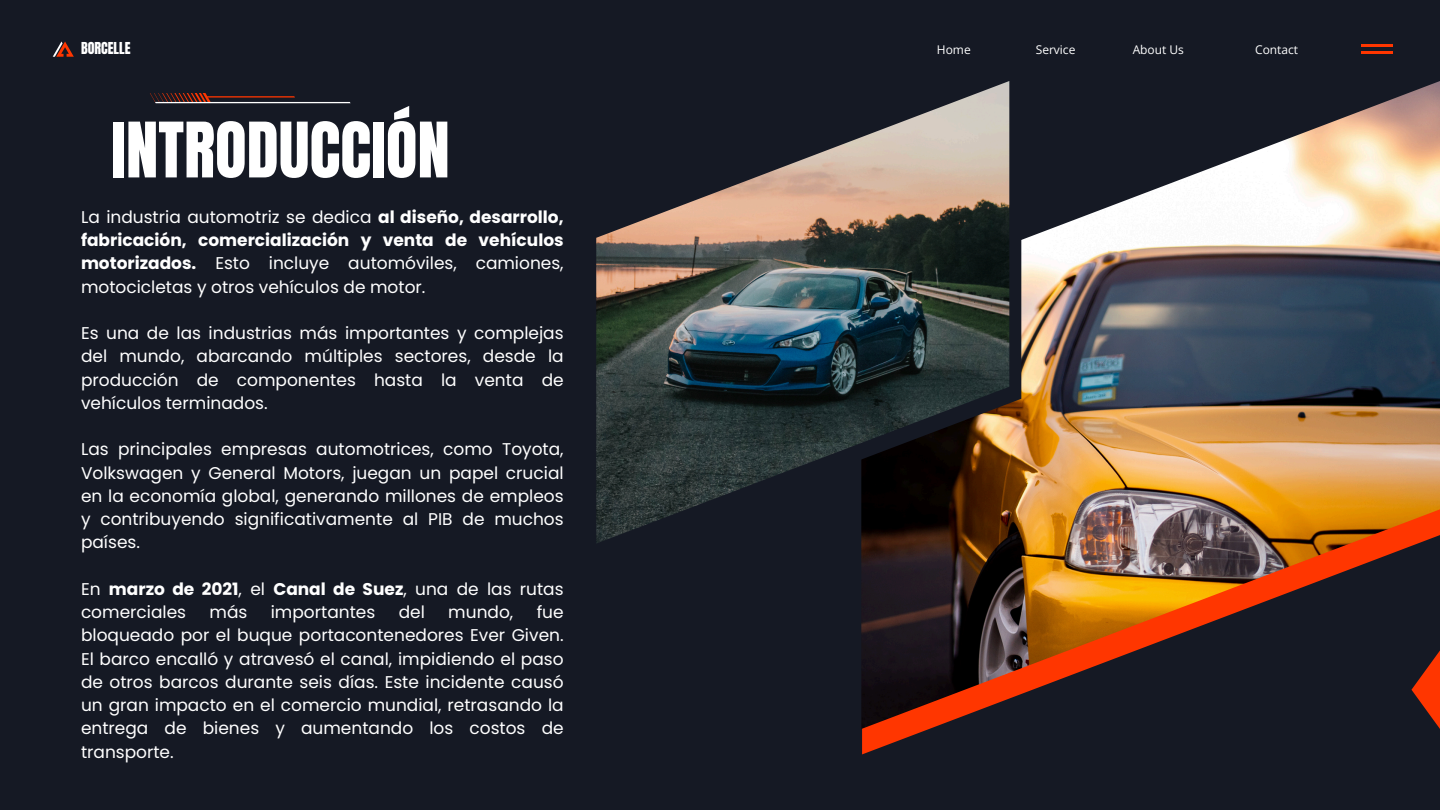
<style>
.page{position:relative;width:1440px;height:810px;background:#151924}
.page>*{position:absolute;margin:0;border:0;box-sizing:border-box;transform-origin:0 0}
.t1{font:65px "Anton";color:#fff}
.t2{font:17px/23.2px "Poppins";color:#fff;text-align:justify}
.t3{font:14px "Anton";color:#fff}
.t4{font:12px "Open Sans";color:#fff}
.s1{font-weight:700}
</style>
<div class="page">
<hr style="left:1362px;top:45px;width:31px;height:2px;background:#ff3600">
<hr style="left:1362px;top:52px;width:31px;height:2px;background:#ff3600">
<img style="left:861px;top:81px;width:579px;height:648px">
<svg style="left:861px;top:93px;width:160px;height:463px"></svg>
<svg style="left:1411px;top:650px;width:29px;height:79px"></svg>
<svg style="left:53px;top:42px;width:21px;height:15px"></svg>
<img style="left:596px;top:81px;width:413px;height:463px">
<svg style="left:150px;top:93px;width:201px;height:10px"></svg>
<h3 class="t3" style="left:81px;top:38px;width:51px">BORCELLE</h3>
<p class="t4" style="left:937px;top:41px;width:35px">Home</p>
<p class="t4" style="left:1036px;top:41px;width:41px">Service</p>
<p class="t4" style="left:1133px;top:41px;width:53px">About Us</p>
<p class="t4" style="left:1255px;top:41px;width:45px">Contact</p>
<h1 class="t1" style="left:111px;top:103px;width:340px">INTRODUCCIÓN</h1>
<h2 class="t2" style="left:81px;top:205px;width:484px">La industria automotriz se dedica <span class="s1">al diseño, desarrollo, fabricación, comercialización y venta de vehículos motorizados.</span> Esto incluye automóviles, camiones, motocicletas y otros vehículos de motor.</h2>
<h2 class="t2" style="left:81px;top:322px;width:484px">Es una de las industrias más importantes y complejas del mundo, abarcando múltiples sectores, desde la producción de componentes hasta la venta de vehículos terminados.</h2>
<h2 class="t2" style="left:81px;top:438px;width:484px">Las principales empresas automotrices, como Toyota, Volkswagen y General Motors, juegan un papel crucial en la economía global, generando millones de empleos y contribuyendo significativamente al PIB de muchos países.</h2>
<h2 class="t2" style="left:81px;top:577px;width:484px">En <span class="s1">marzo de 2021</span>, el <span class="s1">Canal de Suez</span>, una de las rutas comerciales</h2>
<h2 class="t2" style="left:210px;top:601px;width:39px">más</h2>
<h2 class="t2" style="left:271px;top:601px;width:106px">importantes</h2>
<h2 class="t2" style="left:399px;top:601px;width:28px">del</h2>
<h2 class="t2" style="left:448px;top:601px;width:66px">mundo,</h2>
<h2 class="t2" style="left:81px;top:601px;width:484px;text-indent:456px">fue bloqueado por el buque portacontenedores Ever Given.<br>El barco encalló y atravesó el canal, impidiendo el paso de otros barcos durante seis días. Este incidente causó un gran impacto en el comercio mundial, retrasando la entrega de bienes y aumentando los costos de transporte.</h2>
</div>
